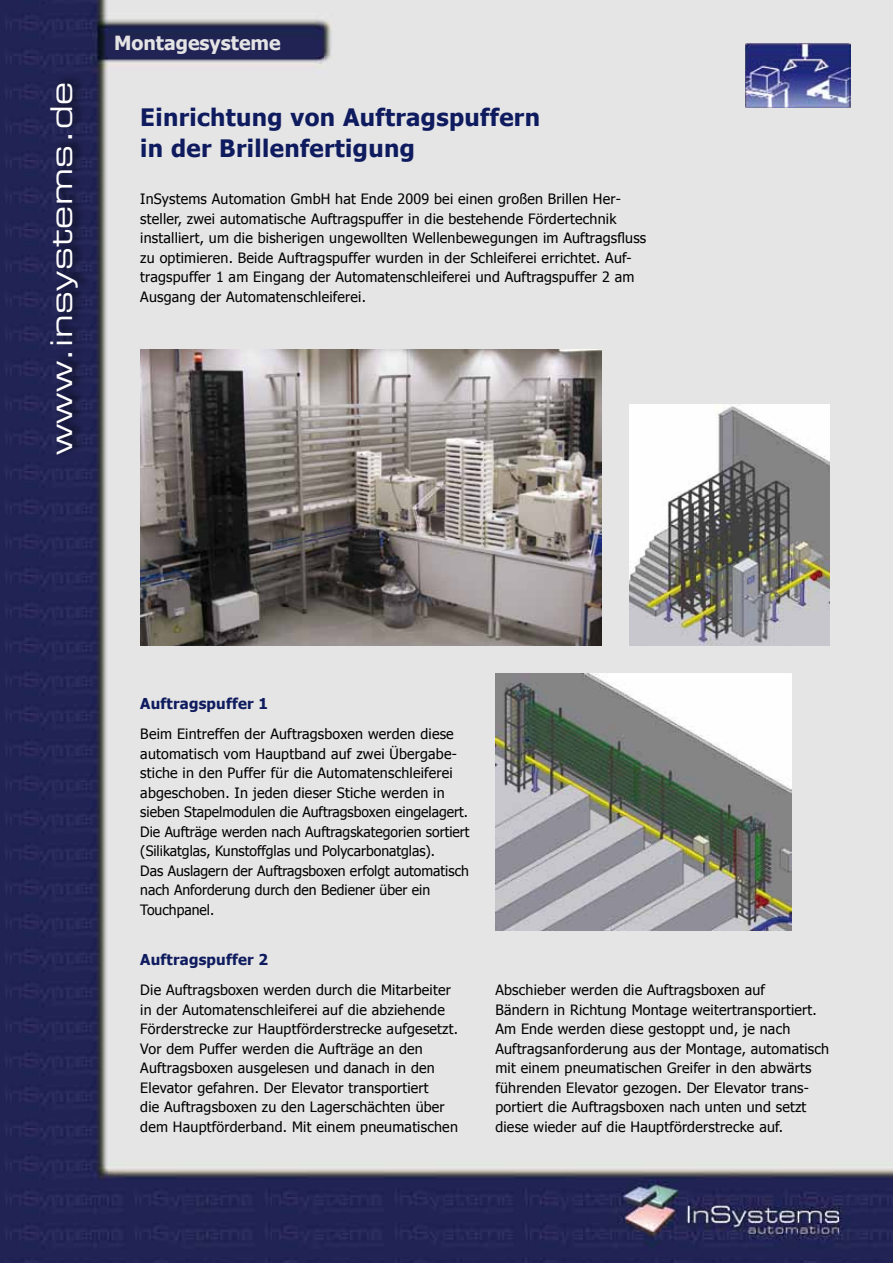
<style>
.page{position:relative;width:893px;height:1263px;background:#fff}
.page>*{position:absolute;margin:0;border:0;box-sizing:border-box;transform-origin:0 0}
.t1{font:30px "Eurostile LT Std Ex 2";letter-spacing:.015em;color:#fff}
.t2{font:700 24px/31.5px "Tahoma";letter-spacing:.015em;color:#0f1b5f}
.t3{font:700 19.5px "Tahoma";color:#e4e4e5}
.t4{font:700 15px "Tahoma";letter-spacing:.015em;color:#0f1b5f}
.t5{font:14.25px/19.5px "Tahoma";letter-spacing:.015em;color:#000}
</style>
<div class="page">
<img style="left:0;top:0;width:893px;height:1263px">
<div style="left:49px;top:73px;width:41px;height:385px;background:#000;opacity:.75"></div>
<img style="left:745px;top:42px;width:105px;height:66px">
<img style="left:140px;top:350px;width:461px;height:295px">
<img style="left:495px;top:674px;width:296px;height:257px">
<img style="left:630px;top:405px;width:199px;height:240px">
<h1 class="t1" style="left:41px;top:455px;width:375px;rotate:-90deg">www.insystems.de</h1>
<h3 class="t3" style="left:114px;top:31px;width:168px">Montagesysteme</h3>
<h2 class="t2" style="left:140px;top:101px;width:401px">Einrichtung von Auftragspuffern in der Brillenfertigung</h2>
<p class="t5" style="left:140px;top:189px;width:507px">InSystems Automation GmbH hat Ende 2009 bei einen großen Brillen Her&shy;steller, zwei automatische Auftragspuffer in die bestehende Fördertechnik installiert, um die bisherigen ungewollten Wellenbewegungen im Auftragsfluss zu optimieren. Beide Auftragspuffer wurden in der Schleiferei errichtet. Auf&shy;tragspuffer 1 am Eingang der Automatenschleiferei und Auftragspuffer 2 am Ausgang der Automatenschleiferei.</p>
<p class="t4" style="left:140px;top:694px;width:129px">Auftragspuffer 1</p>
<p class="t5" style="left:140px;top:724px;width:331px">Beim Eintreffen der Auftragsboxen werden diese automatisch vom Hauptband auf zwei Übergabe&shy;stiche in den Puffer für die Automatenschleiferei abgeschoben. In jeden dieser Stiche werden in sieben Stapelmodulen die Auftragsboxen eingelagert.<br>Die Aufträge werden nach Auftragskategorien sortiert (Silikatglas, Kunstoffglas und Polycarbonatglas).<br>Das Auslagern der Auftragsboxen erfolgt automatisch nach Anforderung durch den Bediener über ein Touchpanel.</p>
<p class="t4" style="left:140px;top:950px;width:129px">Auftragspuffer 2</p>
<p class="t5" style="left:140px;top:979px;width:319px">Die Auftragsboxen werden durch die Mitarbeiter in der Automatenschleiferei auf die abziehende Förderstrecke zur Hauptförderstrecke aufgesetzt.<br>Vor dem Puffer werden die Aufträge an den Auftragsboxen ausgelesen und danach in den Elevator gefahren. Der Elevator transportiert<br>die Auftragsboxen zu den Lagerschächten über dem Hauptförderband. Mit einem pneumatischen</p>
<p class="t5" style="left:495px;top:979px;width:335px">Abschieber werden die Auftragsboxen auf<br>Bändern in Richtung Montage weitertransportiert.<br>Am Ende werden diese gestoppt und, je nach Auftragsanforderung aus der Montage, automatisch mit einem pneumatischen Greifer in den abwärts führenden Elevator gezogen. Der Elevator trans&shy;portiert die Auftragsboxen nach unten und setzt diese wieder auf die Hauptförderstrecke auf.</p>
</div>
